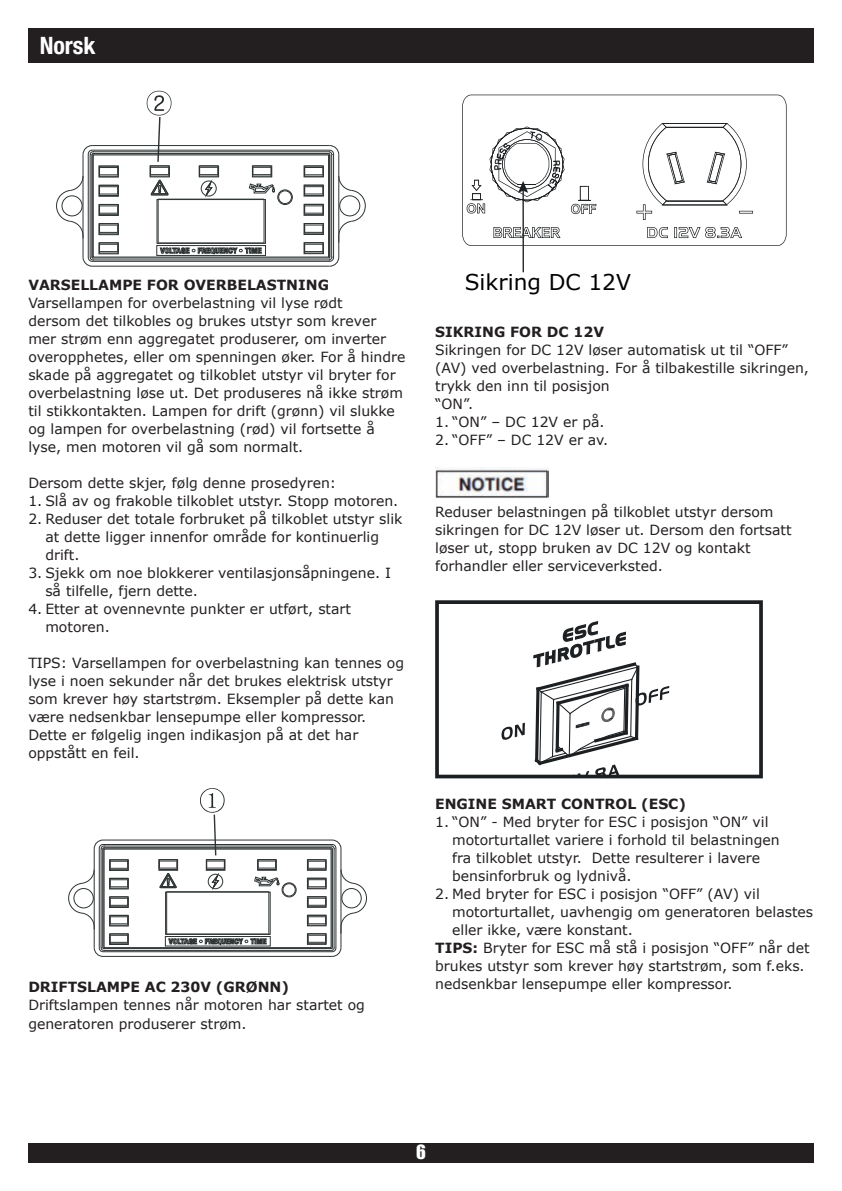
<style>
.page{position:relative;width:842px;height:1191px;background:#fff}
.page>*{position:absolute;margin:0;border:0;box-sizing:border-box;transform-origin:0 0}
.t1{font:700 condensed 24px "Helvetica Neue LT Std";color:#fff}
.t2{font:21.8px "Verdana";color:#000001}
.t3{font:18px "Impact";color:#fff}
.t4{font:14px/18px "Verdana";color:#231f20}
.t5{font:700 14px "Verdana";color:#231f20}
.s1{font-weight:700}
</style>
<div class="page">
<div style="left:29px;top:1142px;width:785px;height:20px;background:#231f20"></div>
<div style="left:28px;top:28px;width:786px;height:34px;background:#231f20"></div>
<hr style="left:92px;top:266px;width:238px;height:1px;background:#2e3334">
<svg style="left:56px;top:91px;width:310px;height:175px"></svg>
<hr style="left:103px;top:956px;width:229px;height:1px;background:#2e3334">
<svg style="left:68px;top:788px;width:299px;height:168px"></svg>
<hr style="left:522px;top:189px;width:2px;height:83px;background:#1d2022">
<svg style="left:462px;top:95px;width:325px;height:151px"></svg>
<img style="left:435px;top:467px;width:113px;height:31px">
<svg style="left:435px;top:600px;width:328px;height:178px"></svg>
<svg style="left:501px;top:722px;width:24px;height:18px"></svg>
<svg style="left:533px;top:621px;width:136px;height:157px"></svg>
<h1 class="t1" style="left:40px;top:31px;width:57px">Norsk</h1>
<p class="t5" style="left:28px;top:276px;width:302px">VARSELLAMPE FOR OVERBELASTNING</p>
<p class="t4" style="left:28px;top:294px;width:379px">Varsellampen for overbelastning vil lyse rødt<br>dersom det tilkobles og brukes utstyr som krever mer strøm enn aggregatet produserer, om inverter overopphetes, eller om spenningen øker. For å hindre skade på aggregatet og tilkoblet utstyr vil bryter for overbelastning løse ut. Det produseres nå ikke strøm til stikkontakten. Lampen for drift (grønn) vil slukke og lampen for overbelastning (rød) vil fortsette å lyse, men motoren vil gå som normalt.</p>
<p class="t4" style="left:28px;top:474px;width:309px">Dersom dette skjer, følg denne prosedyren:</p>
<p class="t4" style="left:28px;top:492px;width:371px">1. Slå av og frakoble tilkoblet utstyr. Stopp motoren.</p>
<p class="t4" style="left:45px;top:510px;width:359px;text-indent:-17px">2. Reduser det totale forbruket på tilkoblet utstyr slik at dette ligger innenfor område for kontinuerlig drift.</p>
<p class="t4" style="left:45px;top:564px;width:347px;text-indent:-17px">3. Sjekk om noe blokkerer ventilasjonsåpningene. I så tilfelle, fjern dette.</p>
<p class="t4" style="left:45px;top:600px;width:307px;text-indent:-17px">4. Etter at ovennevnte punkter er utført, start motoren.</p>
<p class="t4" style="left:28px;top:654px;width:377px">TIPS: Varsellampen for overbelastning kan tennes og lyse i noen sekunder når det brukes elektrisk utstyr som krever høy startstrøm. Eksempler på dette kan være nedsenkbar lensepumpe eller kompressor.<br>Dette er følgelig ingen indikasjon på at det har oppstått en feil.</p>
<p class="t5" style="left:28px;top:978px;width:262px">DRIFTSLAMPE AC 230V (GRØNN)</p>
<p class="t4" style="left:28px;top:996px;width:338px">Driftslampen tennes når motoren har startet og generatoren produserer strøm.</p>
<h2 class="t2" style="left:465px;top:268px;width:168px">Sikring DC 12V</h2>
<p class="t5" style="left:435px;top:322px;width:170px">SIKRING FOR DC 12V</p>
<p class="t4" style="left:435px;top:341px;width:375px">Sikringen for DC 12V løser automatisk ut til “OFF” (AV) ved overbelastning. For å tilbakestille sikringen, trykk den inn til posisjon<br>“ON”.</p>
<p class="t4" style="left:435px;top:413px;width:171px">1. “ON” – DC 12V er på.</p>
<p class="t4" style="left:435px;top:431px;width:175px">2. “OFF” – DC 12V er av.</p>
<p class="t4" style="left:435px;top:503px;width:358px">Reduser belastningen på tilkoblet utstyr dersom sikringen for DC 12V løser ut. Dersom den fortsatt løser ut, stopp bruken av DC 12V og kontakt forhandler eller serviceverksted.</p>
<p class="t5" style="left:435px;top:794px;width:252px">ENGINE SMART CONTROL (ESC)</p>
<p class="t4" style="left:452px;top:812px;width:329px;text-indent:-17px">1. “ON” - Med bryter for ESC i posisjon “ON” vil motorturtallet variere i forhold til belastningen fra tilkoblet utstyr. Dette resulterer i lavere bensinforbruk og lydnivå.</p>
<p class="t4" style="left:435px;top:884px;width:326px">2. Med bryter for ESC i posisjon “OFF” (AV) vil</p>
<p class="t4" style="left:452px;top:902px;width:362px">motorturtallet, uavhengig om generatoren belastes</p>
<p class="t4" style="left:452px;top:920px;width:182px">eller ikke, være konstant.</p>
<p class="t4" style="left:435px;top:938px;width:376px"><span class="s1">TIPS:</span> Bryter for ESC må stå i posisjon “OFF” når det</p>
<p class="t4" style="left:435px;top:956px;width:371px">brukes utstyr som krever høy startstrøm, som f.eks.</p>
<p class="t4" style="left:435px;top:974px;width:299px">nedsenkbar lensepumpe eller kompressor.</p>
<p class="t3" style="left:416px;top:1138px;width:11px">6</p>
</div>
